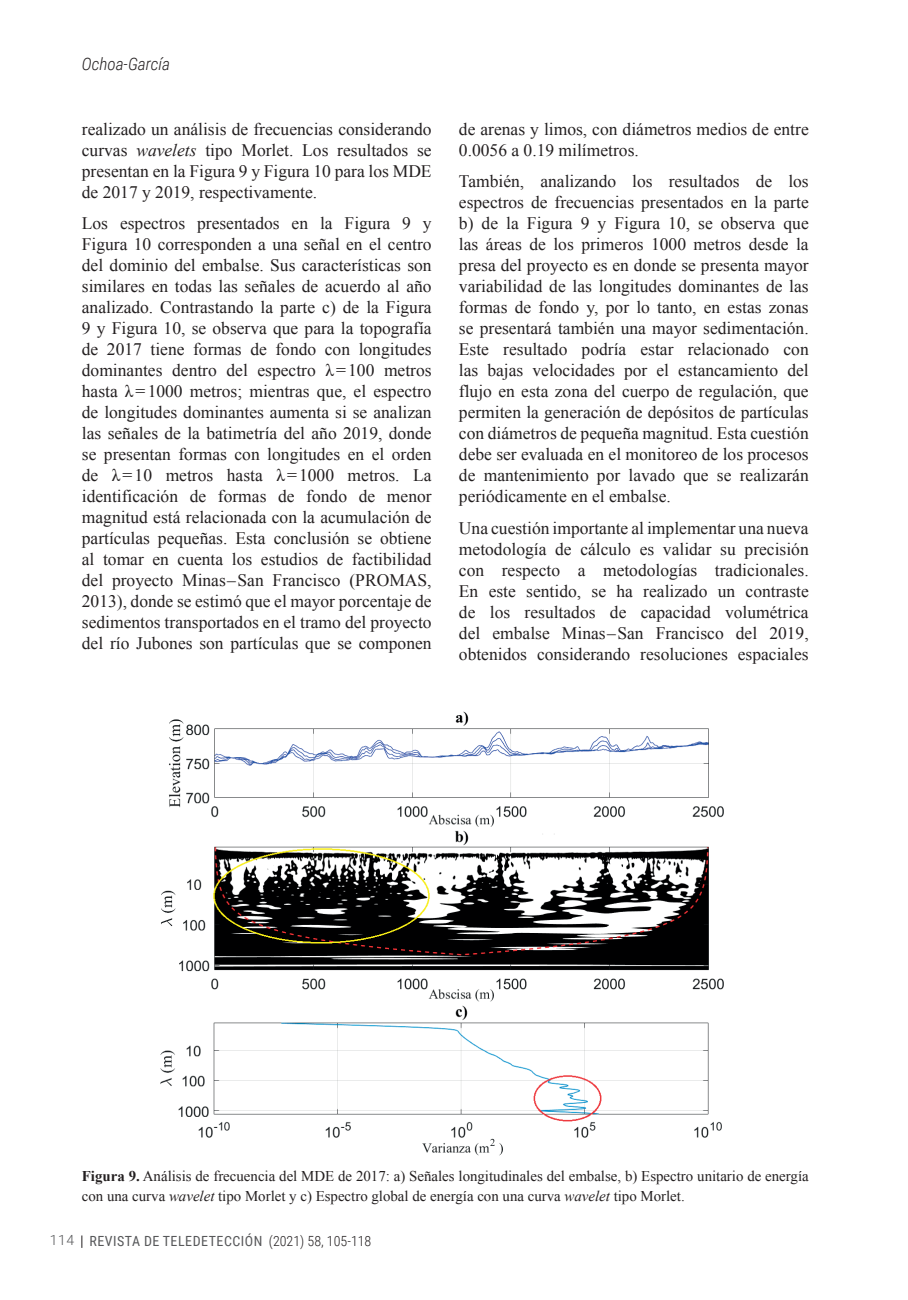
<style>
.page{position:relative;width:908px;height:1300px;background:#fff}
.page>*{position:absolute;margin:0;border:0;box-sizing:border-box;transform-origin:0 0}
.TD_06_TXT_GRAL_es{font:17.5px/21px "Times New Roman";color:#231f20;text-align:justify}
.t1{font:italic 300 17.15px "Roboto Condensed";color:#231f20}
.TD_09_PIE_FOTO{font:14.88px/19.9px "Times New Roman";color:#231f20}
.t2{font:14px "Roboto Condensed";letter-spacing:.035em;color:#57585a}
.t3{font:300 14px "Roboto";color:#57585a}
.s1{font-style:italic}
.s2{font-weight:700}
.s3{font-weight:300;color:#231f20}
</style>
<div class="page">
<svg style="left:81px;top:1235px;width:1px;height:13px"></svg>
<img style="left:160px;top:711px;width:564px;height:445px">
<p class="t1" style="left:82px;top:52px;width:90px">Ochoa-García</p>
<p class="TD_06_TXT_GRAL_es" style="left:82px;top:118px;width:351px">realizado un análisis de frecuencias considerando curvas <span class="s1">wavelets</span> tipo Morlet. Los resultados se presentan en la Figura 9 y Figura 10 para los MDE de 2017 y 2019, respectivamente.</p>
<p class="TD_06_TXT_GRAL_es" style="left:82px;top:212px;width:351px">Los espectros presentados en la Figura 9 y Figura 10 corresponden a una señal en el centro del dominio del embalse. Sus características son similares en todas las señales de acuerdo al año analizado. Contrastando la parte c) de la Figura 9 y Figura 10, se observa que para la topografía de 2017 tiene formas de fondo con longitudes dominantes dentro del espectro λ=100 metros hasta λ=1000 metros; mientras que, el espectro de longitudes dominantes aumenta si se analizan las señales de la batimetría del año 2019, donde se presentan formas con longitudes en el orden de λ=10 metros hasta λ=1000 metros. La identificación de formas de fondo de menor magnitud está relacionada con la acumulación de partículas pequeñas. Esta conclusión se obtiene al tomar en cuenta los estudios de factibilidad del proyecto Minas – San Francisco (PROMAS, 2013), donde se estimó que el mayor porcentaje de sedimentos transportados en el tramo del proyecto del río Jubones son partículas que se componen</p>
<p class="TD_06_TXT_GRAL_es" style="left:459px;top:118px;width:351px">de arenas y limos, con diámetros medios de entre<br>0.0056 a 0.19 milímetros.</p>
<p class="TD_06_TXT_GRAL_es" style="left:459px;top:170px;width:351px">También, analizando los resultados de los espectros de frecuencias presentados en la parte b) de la Figura 9 y Figura 10, se observa que las áreas de los primeros 1000 metros desde la presa del proyecto es en donde se presenta mayor variabilidad de las longitudes dominantes de las formas de fondo y, por lo tanto, en estas zonas se presentará también una mayor sedimentación.<br>Este resultado podría estar relacionado con las bajas velocidades por el estancamiento del flujo en esta zona del cuerpo de regulación, que permiten la generación de depósitos de partículas con diámetros de pequeña magnitud. Esta cuestión debe ser evaluada en el monitoreo de los procesos de mantenimiento por lavado que se realizarán periódicamente en el embalse.</p>
<p class="TD_06_TXT_GRAL_es" style="left:459px;top:517px;width:351px">Una cuestión importante al implementar una nueva metodología de cálculo es validar su precisión con respecto a metodologías tradicionales.<br>En este sentido, se ha realizado un contraste de los resultados de capacidad volumétrica del embalse Minas – San Francisco del 2019, obtenidos considerando resoluciones espaciales</p>
<p class="TD_09_PIE_FOTO" style="left:82px;top:1165px;width:728px"><span class="s2">Figura 9.</span> Análisis de frecuencia del MDE de 2017: a) Señales longitudinales del embalse, b) Espectro unitario de energía con una curva <span class="s1">wavelet</span> tipo Morlet y c) Espectro global de energía con una curva <span class="s1">wavelet</span> tipo Morlet.</p>
<p class="t3" style="left:50px;top:1230px;width:26px">114</p>
<p class="t2" style="left:90px;top:1231px;width:283px">REVISTA DE TELEDETECCIÓN <span class="s3">(2021) 58, 105-118</span></p>
</div>
